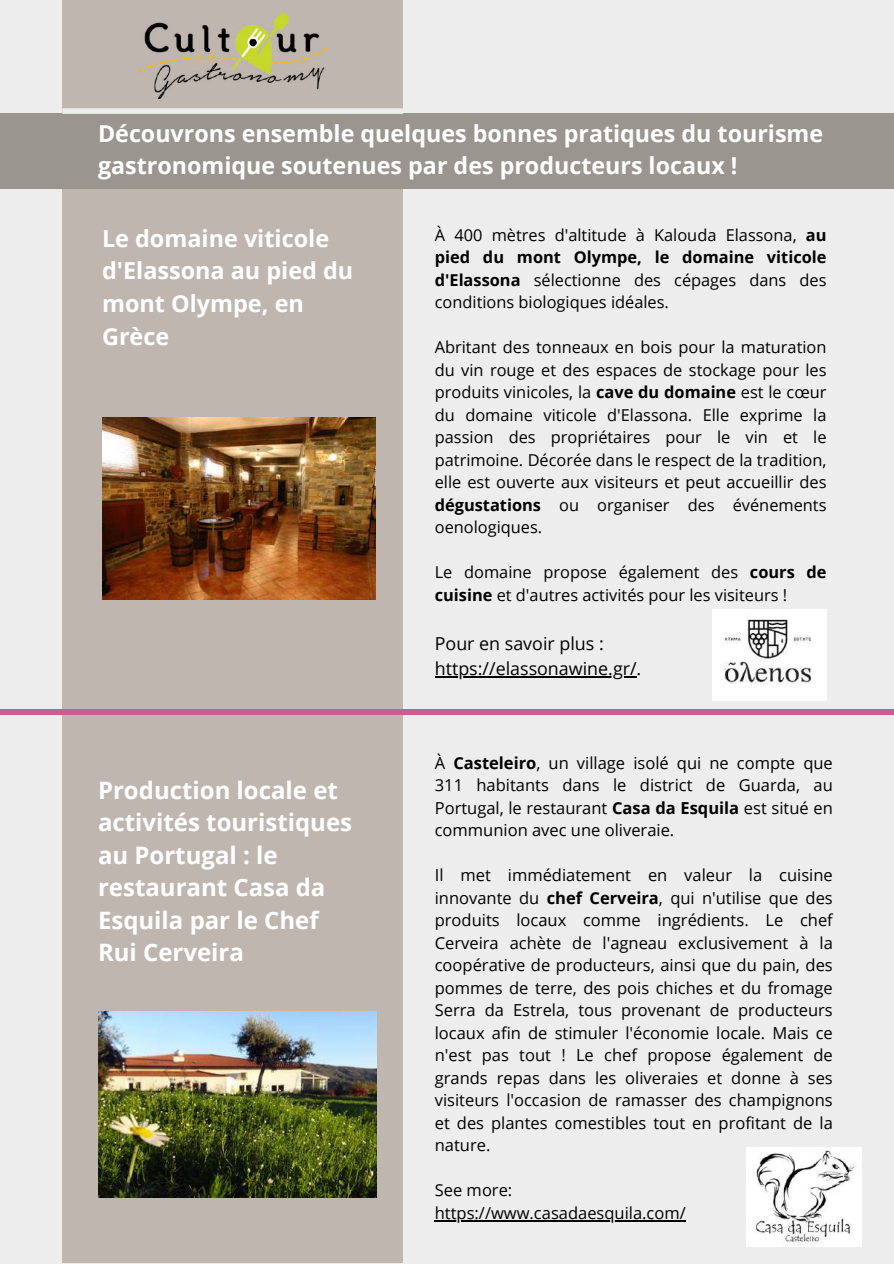
<style>
.page{position:relative;width:894px;height:1264px;background:#fff}
.page>*{position:absolute;margin:0;border:0;box-sizing:border-box;transform-origin:0 0}
.t1{font:700 24px/32.5px "Open Sans";color:#fff}
.t2{font:700 23.4px/32.7px "Open Sans";color:#fff}
.t3{font:700 23.25px/31.5px "Open Sans";color:#fff}
.t4{font:17.85px/24.8px "Open Sans";color:#000}
.t5{font:16.5px/22.5px "Open Sans";color:#000;text-align:justify}
.t6{font:16.35px/22.5px "Open Sans";color:#000;text-align:justify}
.s1{font-weight:700}
</style>
<div class="page">
<div style="left:0;top:0;width:893px;height:1263px;background:#ededed"></div>
<div style="left:62px;top:0;width:341px;height:1262px;background:#bfb6b0"></div>
<div style="left:0;top:114px;width:893px;height:75px;background:#9b958f"></div>
<div style="left:62px;top:108px;width:341px;height:6px;background:#ededed"></div>
<img style="left:138px;top:13px;width:188px;height:86px">
<img style="left:712px;top:609px;width:114px;height:91px">
<div style="left:0;top:709px;width:893px;height:6px;background:#c65f95"></div>
<img style="left:746px;top:1147px;width:115px;height:98px">
<img style="left:98px;top:1011px;width:278px;height:185px">
<img style="left:102px;top:417px;width:273px;height:183px">
<hr style="left:434px;top:676px;width:202px;height:1px;background:#000">
<hr style="left:434px;top:1219px;width:251px;height:2px;background:#000">
<h3 class="t3" style="left:98px;top:117px;width:726px">Découvrons ensemble quelques bonnes pratiques du tourisme gastronomique soutenues par des producteurs locaux !</h3>
<h2 class="t2" style="left:102px;top:221px;width:252px">Le domaine viticole d'Elassona au pied du mont Olympe, en<br>Grèce</h2>
<p class="t6" style="left:434px;top:223px;width:393px">À 400 mètres d'altitude à Kalouda Elassona, <span class="s1">au pied du mont Olympe, le domaine viticole d'Elassona</span> sélectionne des cépages dans des conditions biologiques idéales.</p>
<p class="t6" style="left:434px;top:335px;width:393px">Abritant des tonneaux en bois pour la maturation du vin rouge et des espaces de stockage pour les produits vinicoles, la <span class="s1">cave du domaine</span> est le cœur du domaine viticole d'Elassona. Elle exprime la passion des propriétaires pour le vin et le patrimoine. Décorée dans le respect de la tradition, elle est ouverte aux visiteurs et peut accueillir des <span class="s1">dégustations</span> ou organiser des événements oenologiques.</p>
<p class="t6" style="left:434px;top:560px;width:393px">Le domaine propose également des <span class="s1">cours de cuisine</span> et d'autres activités pour les visiteurs !</p>
<p class="t4" style="left:434px;top:631px;width:208px">Pour en savoir plus : https://elassonawine.gr/.</p>
<h1 class="t1" style="left:98px;top:773px;width:255px">Production locale et activités touristiques au Portugal : le restaurant Casa da<br>Esquila par le Chef<br>Rui Cerveira</h1>
<p class="t5" style="left:434px;top:751px;width:399px">À <span class="s1">Casteleiro</span>, un village isolé qui ne compte que 311 habitants dans le district de Guarda, au Portugal, le restaurant <span class="s1">Casa da Esquila</span> est situé en communion avec une oliveraie.</p>
<p class="t5" style="left:434px;top:863px;width:399px">Il met immédiatement en valeur la cuisine innovante du <span class="s1">chef Cerveira</span>, qui n'utilise que des produits locaux comme ingrédients. Le chef Cerveira achète de l'agneau exclusivement à la coopérative de producteurs, ainsi que du pain, des pommes de terre, des pois chiches et du fromage Serra da Estrela, tous provenant de producteurs locaux afin de stimuler l'économie locale. Mais ce n'est pas tout ! Le chef propose également de grands repas dans les oliveraies et donne à ses visiteurs l'occasion de ramasser des champignons et des plantes comestibles tout en profitant de la nature.</p>
<p class="t5" style="left:434px;top:1178px;width:252px">See more: https://www.casadaesquila.com/</p>
</div>
